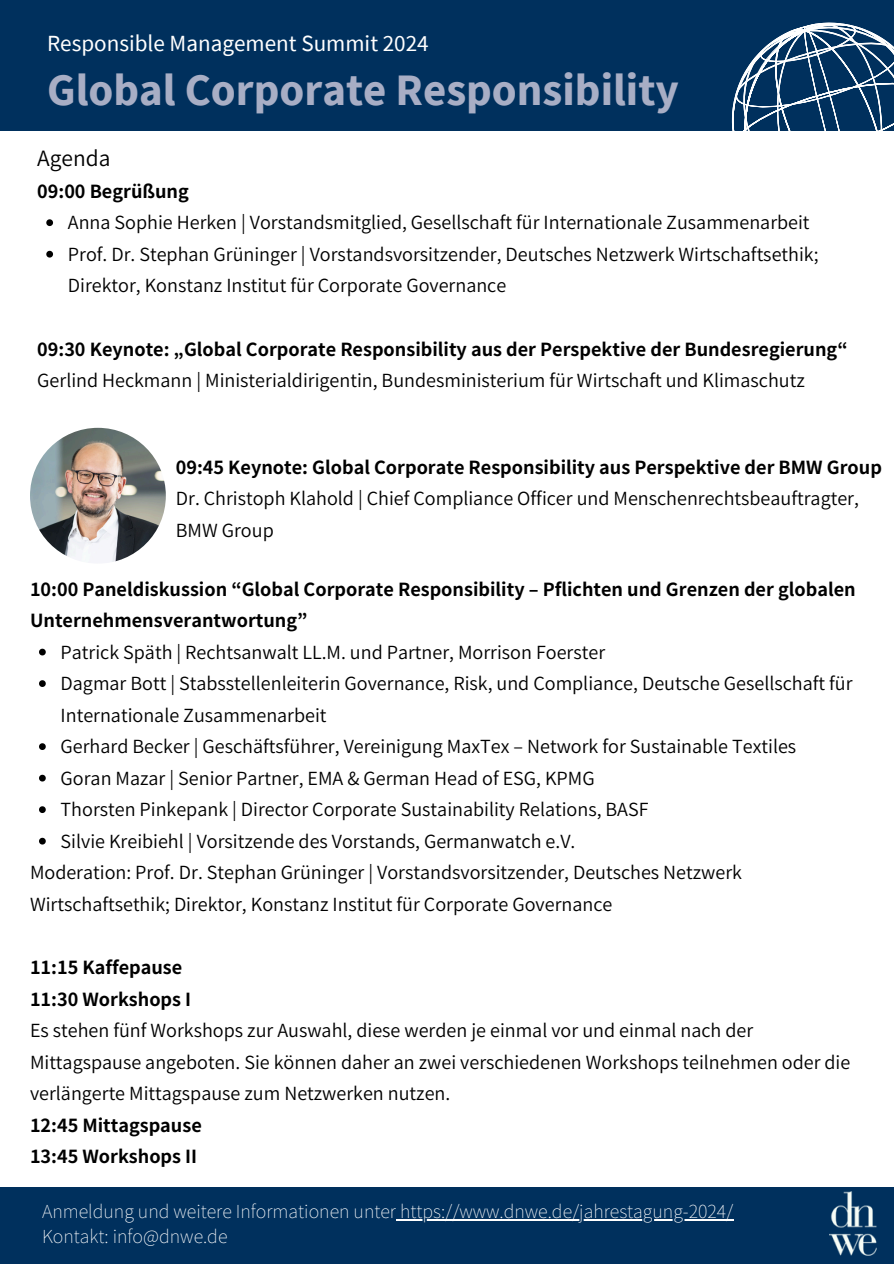
<style>
.page{position:relative;width:894px;height:1264px;background:#fff}
.page>*{position:absolute;margin:0;border:0;box-sizing:border-box;transform-origin:0 0}
.t1{font:700 44.85px "Source Sans Pro";color:#a8aec5}
.t2{font:23.1px "Source Sans Pro";color:#fff}
.t3{font:21px "Source Han Sans JP";color:#000}
.t4{font:18px/31.5px "Source Han Sans JP";color:#000}
.t5{font:700 18px/31.5px "Source Han Sans JP";color:#000}
.t6{font:200 18px "Source Han Sans JP";color:#fff}
</style>
<div class="page">
<div style="left:0;top:0;width:893px;height:131px;background:#00305d"></div>
<svg style="left:46px;top:219px;width:7px;height:7px"></svg>
<svg style="left:46px;top:251px;width:7px;height:6px"></svg>
<svg style="left:731px;top:22px;width:162px;height:109px"></svg>
<div style="left:0;top:1187px;width:893px;height:76px;background:#00305d"></div>
<hr style="left:396px;top:1219px;width:337px;height:1px;background:#fff">
<img style="left:829px;top:1191px;width:48px;height:65px">
<svg style="left:39px;top:648px;width:7px;height:7px"></svg>
<svg style="left:39px;top:680px;width:7px;height:7px"></svg>
<svg style="left:39px;top:743px;width:7px;height:7px"></svg>
<svg style="left:39px;top:774px;width:7px;height:7px"></svg>
<svg style="left:39px;top:806px;width:7px;height:7px"></svg>
<svg style="left:39px;top:837px;width:7px;height:7px"></svg>
<img style="left:30px;top:428px;width:136px;height:135px;border-radius:50%">
<p class="t2" style="left:47px;top:28px;width:383px">Responsible Management Summit 2024</p>
<p class="t1" style="left:47px;top:61px;width:633px">Global Corporate Responsibility</p>
<p class="t3" style="left:37px;top:142px;width:75px">Agenda</p>
<h1 class="t5" style="left:37px;top:175px;width:153px">09:00 Begrüßung</h1>
<p class="t4" style="left:68px;top:206px;width:743px">Anna Sophie Herken | Vorstandsmitglied, Gesellschaft für Internationale Zusammenarbeit</p>
<p class="t4" style="left:68px;top:238px;width:752px">Prof. Dr. Stephan Grüninger | Vorstandsvorsitzender, Deutsches Netzwerk Wirtschaftsethik;<br>Direktor, Konstanz Institut für Corporate Governance</p>
<p class="t5" style="left:37px;top:332px;width:811px">09:30 Keynote: „Global Corporate Responsibility aus der Perspektive der Bundesregierung“</p>
<p class="t4" style="left:37px;top:364px;width:768px">Gerlind Heckmann | Ministerialdirigentin, Bundesministerium für Wirtschaft und Klimaschutz</p>
<p class="t5" style="left:176px;top:450px;width:707px">09:45 Keynote: Global Corporate Responsibility aus Perspektive der BMW Group</p>
<h2 class="t4" style="left:176px;top:482px;width:684px">Dr. Christoph Klahold | Chief Compliance Officer und Menschenrechtsbeauftragter,<br>BMW Group</h2>
<p class="t5" style="left:30px;top:572px;width:827px">10:00 Paneldiskussion “Global Corporate Responsibility – Pflichten und Grenzen der globalen<br>Unternehmensverantwortung”</p>
<p class="t4" style="left:61px;top:635px;width:546px">Patrick Späth | Rechtsanwalt LL.M. und Partner, Morrison Foerster</p>
<p class="t4" style="left:61px;top:667px;width:793px">Dagmar Bott | Stabsstellenleiterin Governance, Risk, und Compliance, Deutsche Gesellschaft für<br>Internationale Zusammenarbeit</p>
<p class="t4" style="left:61px;top:730px;width:737px">Gerhard Becker | Geschäftsführer, Vereinigung MaxTex – Network for Sustainable Textiles</p>
<p class="t4" style="left:61px;top:761px;width:535px">Goran Mazar | Senior Partner, EMA &amp; German Head of ESG, KPMG</p>
<p class="t4" style="left:61px;top:793px;width:589px">Thorsten Pinkepank | Director Corporate Sustainability Relations, BASF</p>
<p class="t4" style="left:61px;top:824px;width:516px">Silvie Kreibiehl | Vorsitzende des Vorstands, Germanwatch e.V.</p>
<p class="t4" style="left:30px;top:856px;width:713px">Moderation: Prof. Dr. Stephan Grüninger | Vorstandsvorsitzender, Deutsches Netzwerk<br>Wirtschaftsethik; Direktor, Konstanz Institut für Corporate Governance</p>
<p class="t5" style="left:30px;top:950px;width:154px">11:15 Kaffepause</p>
<p class="t5" style="left:30px;top:982px;width:163px">11:30 Workshops I</p>
<p class="t4" style="left:30px;top:1013px;width:821px">Es stehen fünf Workshops zur Auswahl, diese werden je einmal vor und einmal nach der<br>Mittagspause angeboten. Sie können daher an zwei verschiedenen Workshops teilnehmen oder die verlängerte Mittagspause zum Netzwerken nutzen.</p>
<p class="t5" style="left:30px;top:1108px;width:173px">12:45 Mittagspause</p>
<p class="t5" style="left:30px;top:1139px;width:168px">13:45 Workshops II</p>
<p class="t6" style="left:42px;top:1197px;width:692px">Anmeldung und weitere Informationen unter https://www.dnwe.de/jahrestagung-2024/</p>
<p class="t6" style="left:42px;top:1222px;width:187px">Kontakt: info@dnwe.de</p>
</div>
